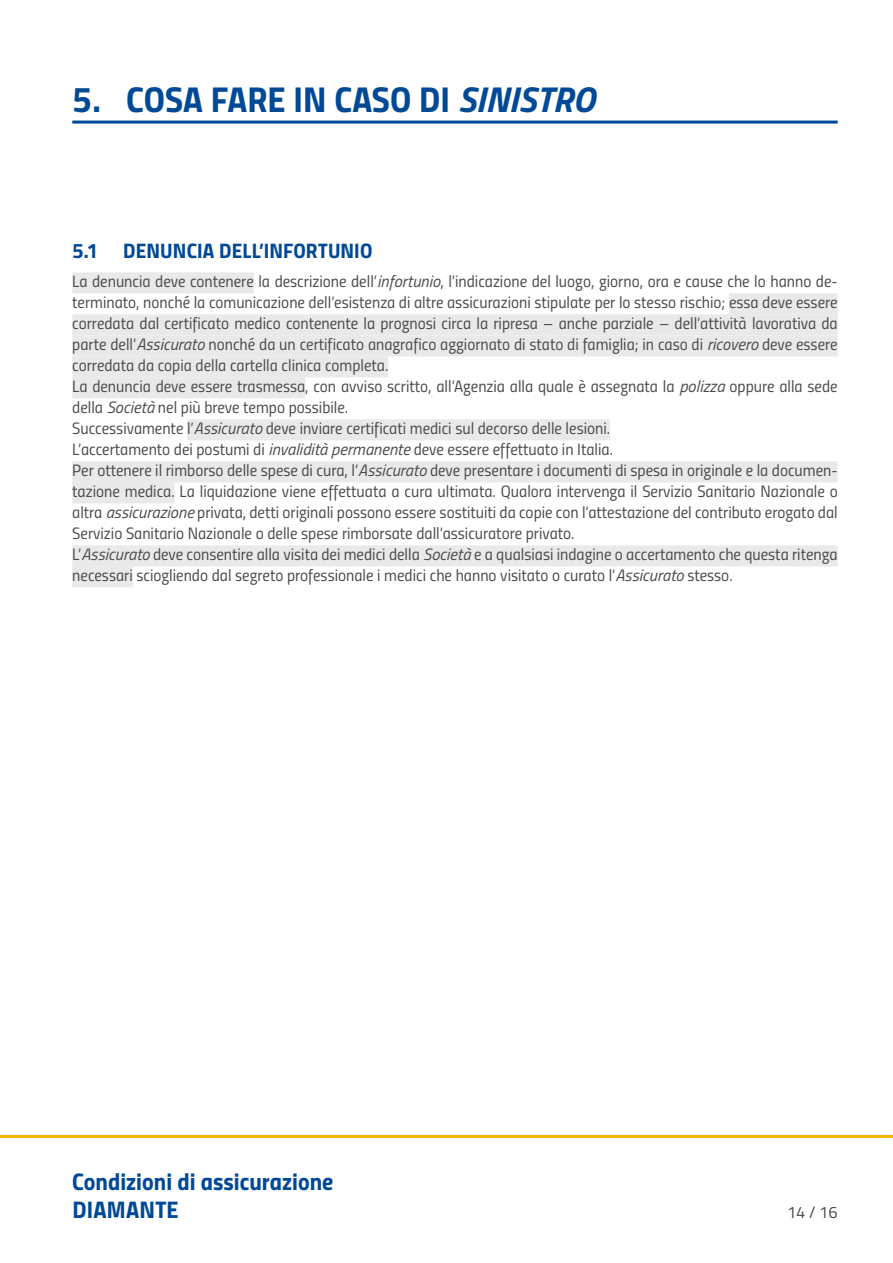
<style>
.page{position:relative;width:893px;height:1263px;background:#fff}
.page>*{position:absolute;margin:0;border:0;box-sizing:border-box;transform-origin:0 0}
.tit_24{font:36px "Titillium Bold Upright";color:#004996}
.t1{font:24px/28.5px "Titillium Bold Upright";color:#004996}
.tit_14{font:21px "Titillium Bold Upright";letter-spacing:.005em;color:#004996}
._11n{font:16.5px/21px "Titillium Regular Upright";color:#4a4a49;text-align:justify}
.s1{font-family:"Titillium";font-weight:700;font-style:italic}
.s2{font-family:"Titillium";font-style:italic}
</style>
<div class="page">
<hr style="left:0;top:1135px;width:893px;height:3px;background:#f0b600">
<hr style="left:72px;top:121px;width:766px;height:3px;background:#004996">
<div style="left:72px;top:272px;width:182px;height:21px;background:#e9e9e9"></div>
<div style="left:729px;top:293px;width:109px;height:21px;background:#e9e9e9"></div>
<div style="left:72px;top:314px;width:766px;height:21px;background:#e9e9e9"></div>
<div style="left:72px;top:335px;width:766px;height:21px;background:#e9e9e9"></div>
<div style="left:72px;top:356px;width:316px;height:21px;background:#e9e9e9"></div>
<div style="left:72px;top:377px;width:233px;height:21px;background:#e9e9e9"></div>
<div style="left:187px;top:419px;width:423px;height:21px;background:#e9e9e9"></div>
<div style="left:72px;top:461px;width:766px;height:21px;background:#e9e9e9"></div>
<div style="left:72px;top:482px;width:103px;height:21px;background:#e9e9e9"></div>
<div style="left:72px;top:545px;width:766px;height:21px;background:#e9e9e9"></div>
<div style="left:72px;top:566px;width:61px;height:21px;background:#e9e9e9"></div>
<p class="tit_24" style="left:72px;top:71px;width:524px">5. COSA FARE IN CASO DI <span class="s1">SINISTRO</span></p>
<p class="tit_14" style="left:72px;top:234px;width:302px">5.1 DENUNCIA DELL’INFORTUNIO</p>
<p class="_11n" style="left:72px;top:270px;width:767px">La denuncia deve contenere la descrizione dell’<span class="s2">infortunio</span>, l’indicazione del luogo, giorno, ora e cause che lo hanno de&shy;terminato, nonché la comunicazione dell’esistenza di altre assicurazioni stipulate per lo stesso rischio; essa deve essere corredata dal certificato medico contenente la prognosi circa la ripresa – anche parziale – dell’attività lavorativa da parte dell’<span class="s2">Assicurato</span> nonché da un certificato anagrafico aggiornato di stato di famiglia; in caso di <span class="s2">ricovero</span> deve essere corredata da copia della cartella clinica completa.</p>
<p class="_11n" style="left:72px;top:375px;width:767px">La denuncia deve essere trasmessa, con avviso scritto, all’Agenzia alla quale è assegnata la <span class="s2">polizza</span> oppure alla sede della <span class="s2">Società</span> nel più breve tempo possibile.</p>
<p class="_11n" style="left:72px;top:417px;width:539px">Successivamente l’<span class="s2">Assicurato</span> deve inviare certificati medici sul decorso delle lesioni.</p>
<p class="_11n" style="left:72px;top:438px;width:542px">L’accertamento dei postumi di <span class="s2">invalidità permanente</span> deve essere effettuato in Italia.</p>
<p class="_11n" style="left:72px;top:459px;width:767px">Per ottenere il rimborso delle spese di cura, l’<span class="s2">Assicurato</span> deve presentare i documenti di spesa in originale e la documen&shy;tazione medica. La liquidazione viene effettuata a cura ultimata. Qualora intervenga il Servizio Sanitario Nazionale o altra <span class="s2">assicurazione</span> privata, detti originali possono essere sostituiti da copie con l’attestazione del contributo erogato dal Servizio Sanitario Nazionale o delle spese rimborsate dall’assicuratore privato.</p>
<p class="_11n" style="left:72px;top:543px;width:767px">L’<span class="s2">Assicurato</span> deve consentire alla visita dei medici della <span class="s2">Società</span> e a qualsiasi indagine o accertamento che questa ritenga necessari sciogliendo dal segreto professionale i medici che hanno visitato o curato l’<span class="s2">Assicurato</span> stesso.</p>
<h2 class="t1" style="left:72px;top:1165px;width:263px">Condizioni di assicurazione<br>DIAMANTE</h2>
<p class="_11n" style="left:787px;top:1201px;width:52px">14 / 16</p>
</div>
